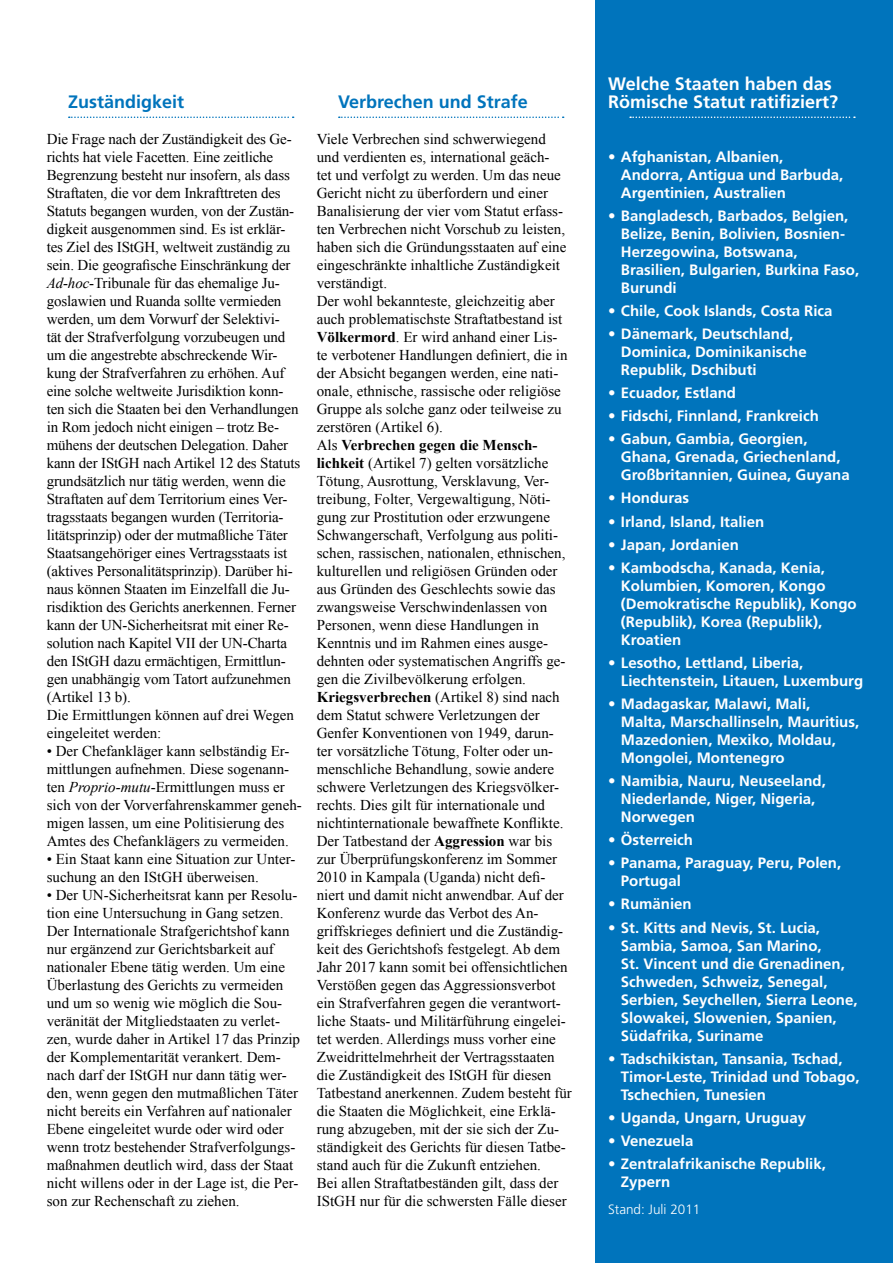
<style>
.page{position:relative;width:893px;height:1263px;background:#fff}
.page>*{position:absolute;margin:0;border:0;box-sizing:border-box;transform-origin:0 0}
.t1{font:700 18px/18px "Frutiger";color:#fff}
.t2{font:700 18px "Frutiger";color:#0074bc}
.t3{font:15px/18px "Times New Roman";color:#000}
.t4{font:700 15px/18px "Frutiger";color:#fff}
.t5{font:300 13.5px "Frutiger";color:#fff}
.s1{font-style:italic}
.s2{font-weight:700}
</style>
<div class="page">
<svg style="left:69px;top:117px;width:225px;height:1px"></svg>
<svg style="left:339px;top:117px;width:225px;height:1px"></svg>
<div style="left:595px;top:0;width:298px;height:1263px;background:#0074bc"></div>
<svg style="left:630px;top:117px;width:225px;height:1px"></svg>
<p class="t2" style="left:68px;top:91px;width:118px">Zuständigkeit</p>
<p class="t3" style="left:47px;top:130px;width:255px">Die Frage nach der Zuständigkeit des Ge&shy;richts hat viele Facetten. Eine zeitliche Begrenzung besteht nur insofern, als dass Straftaten, die vor dem Inkrafttreten des Statuts begangen wurden, von der Zustän&shy;digkeit ausgenommen sind. Es ist erklär&shy;tes Ziel des IStGH, weltweit zuständig zu sein. Die geografische Einschränkung der <span class="s1">Ad-hoc</span>-Tribunale für das ehemalige Ju&shy;goslawien und Ruanda sollte vermieden werden, um dem Vorwurf der Selektivi-<br>tät der Strafverfolgung vorzubeugen und um die angestrebte abschreckende Wir&shy;kung der Strafverfahren zu erhöhen. Auf eine solche weltweite Jurisdiktion konn&shy;ten sich die Staaten bei den Verhandlungen in Rom jedoch nicht einigen – trotz Be&shy;mühens der deutschen Delegation. Daher kann der IStGH nach Artikel 12 des Statuts grundsätzlich nur tätig werden, wenn die Straftaten auf dem Territorium eines Ver&shy;tragsstaats begangen wurden (Territoria&shy;litätsprinzip) oder der mutmaßliche Täter Staatsangehöriger eines Vertragsstaats ist (aktives Personalitätsprinzip). Darüber hi&shy;naus können Staaten im Einzelfall die Ju&shy;risdiktion des Gerichts anerkennen. Ferner kann der UN-Sicherheitsrat mit einer Re&shy;solution nach Kapitel VII der UN-Charta den IStGH dazu ermächtigen, Ermittlun&shy;gen unabhängig vom Tatort aufzunehmen (Artikel 13 b).<br>Die Ermittlungen können auf drei Wegen eingeleitet werden:</p>
<p class="t3" style="left:47px;top:742px;width:257px">• Der Chefankläger kann selbständig Er&shy;mittlungen aufnehmen. Diese sogenann&shy;ten <span class="s1">Proprio-mutu</span>-Ermittlungen muss er sich von der Vorverfahrenskammer geneh&shy;migen lassen, um eine Politisierung des Amtes des Chefanklägers zu vermeiden.</p>
<p class="t3" style="left:47px;top:850px;width:250px">• Ein Staat kann eine Situation zur Unter&shy;suchung an den IStGH überweisen.</p>
<p class="t3" style="left:47px;top:886px;width:255px">• Der UN-Sicherheitsrat kann per Resolu&shy;tion eine Untersuchung in Gang setzen.<br>Der Internationale Strafgerichtshof kann nur ergänzend zur Gerichtsbarkeit auf nationaler Ebene tätig werden. Um eine Überlastung des Gerichts zu vermeiden und um so wenig wie möglich die Sou&shy;veränität der Mitgliedstaaten zu verlet&shy;zen, wurde daher in Artikel 17 das Prinzip der Komplementarität verankert. Dem&shy;nach darf der IStGH nur dann tätig wer&shy;den, wenn gegen den mutmaßlichen Täter nicht bereits ein Verfahren auf nationaler Ebene eingeleitet wurde oder wird oder wenn trotz bestehender Strafverfolgungs&shy;maßnahmen deutlich wird, dass der Staat nicht willens oder in der Lage ist, die Per&shy;son zur Rechenschaft zu ziehen.</p>
<p class="t2" style="left:338px;top:91px;width:191px">Verbrechen und Strafe</p>
<p class="t3" style="left:317px;top:130px;width:257px">Viele Verbrechen sind schwerwiegend und verdienten es, international geäch-<br>tet und verfolgt zu werden. Um das neue Gericht nicht zu überfordern und einer Banalisierung der vier vom Statut erfass&shy;ten Verbrechen nicht Vorschub zu leisten, haben sich die Gründungsstaaten auf eine eingeschränkte inhaltliche Zuständigkeit verständigt.<br>Der wohl bekannteste, gleichzeitig aber auch problematischste Straftatbestand ist <span class="s2">Völkermord</span>. Er wird anhand einer Lis&shy;te verbotener Handlungen definiert, die in der Absicht begangen werden, eine nati&shy;onale, ethnische, rassische oder religiöse Gruppe als solche ganz oder teilweise zu zerstören (Artikel 6).<br>Als <span class="s2">Verbrechen gegen die Mensch&shy;lichkeit</span> (Artikel 7) gelten vorsätzliche Tötung, Ausrottung, Versklavung, Ver&shy;treibung, Folter, Vergewaltigung, Nöti&shy;gung zur Prostitution oder erzwungene Schwangerschaft, Verfolgung aus politi&shy;schen, rassischen, nationalen, ethnischen, kulturellen und religiösen Gründen oder aus Gründen des Geschlechts sowie das zwangsweise Verschwindenlassen von Personen, wenn diese Handlungen in Kenntnis und im Rahmen eines ausge&shy;dehnten oder systematischen Angriffs ge&shy;gen die Zivilbevölkerung erfolgen.<br><span class="s2">Kriegsverbrechen</span> (Artikel 8) sind nach dem Statut schwere Verletzungen der Genfer Konventionen von 1949, darun&shy;ter vorsätzliche Tötung, Folter oder un&shy;menschliche Behandlung, sowie andere schwere Verletzungen des Kriegsvölker&shy;rechts. Dies gilt für internationale und nichtinternationale bewaffnete Konflikte.<br>Der Tatbestand der <span class="s2">Aggression</span> war bis zur Überprüfungskonferenz im Sommer 2010 in Kampala (Uganda) nicht defi&shy;niert und damit nicht anwendbar. Auf der Konferenz wurde das Verbot des An&shy;griffskrieges definiert und die Zuständig&shy;keit des Gerichtshofs festgelegt. Ab dem Jahr 2017 kann somit bei offensichtlichen Verstößen gegen das Aggressionsverbot ein Strafverfahren gegen die verantwort&shy;liche Staats- und Militärführung eingelei&shy;tet werden. Allerdings muss vorher eine Zweidrittelmehrheit der Vertragsstaaten die Zuständigkeit des IStGH für diesen Tatbestand anerkennen. Zudem besteht für die Staaten die Möglichkeit, eine Erklä&shy;rung abzugeben, mit der sie sich der Zu&shy;ständigkeit des Gerichts für diesen Tatbe&shy;stand auch für die Zukunft entziehen.<br>Bei allen Straftatbeständen gilt, dass der IStGH nur für die schwersten Fälle dieser</p>
<p class="t1" style="left:608px;top:75px;width:232px">Welche Staaten haben das<br>Römische Statut ratifiziert?</p>
<p class="t4" style="left:621px;top:148px;width:224px;text-indent:-13px">• Afghanistan, Albanien,<br>Andorra, Antigua und Barbuda,<br>Argentinien, Australien</p>
<p class="t4" style="left:621px;top:207px;width:240px;text-indent:-13px">• Bangladesch, Barbados, Belgien,<br>Belize, Benin, Bolivien, Bosnien-<br>Herzegowina, Botswana,<br>Brasilien, Bulgarien, Burkina Faso,<br>Burundi</p>
<p class="t4" style="left:608px;top:302px;width:226px">• Chile, Cook Islands, Costa Rica</p>
<p class="t4" style="left:621px;top:325px;width:187px;text-indent:-13px">• Dänemark, Deutschland,<br>Dominica, Dominikanische<br>Republik, Dschibuti</p>
<p class="t4" style="left:608px;top:384px;width:130px">• Ecuador, Estland</p>
<p class="t4" style="left:608px;top:407px;width:212px">• Fidschi, Finnland, Frankreich</p>
<p class="t4" style="left:621px;top:430px;width:230px;text-indent:-13px">• Gabun, Gambia, Georgien,<br>Ghana, Grenada, Griechenland,<br>Großbritannien, Guinea, Guyana</p>
<p class="t4" style="left:608px;top:489px;width:83px">• Honduras</p>
<p class="t4" style="left:608px;top:512px;width:158px">• Irland, Island, Italien</p>
<p class="t4" style="left:608px;top:535px;width:132px">• Japan, Jordanien</p>
<p class="t4" style="left:621px;top:559px;width:237px;text-indent:-13px">• Kambodscha, Kanada, Kenia,<br>Kolumbien, Komoren, Kongo (Demokratische Republik), Kongo (Republik), Korea (Republik),<br>Kroatien</p>
<p class="t4" style="left:621px;top:654px;width:244px;text-indent:-13px">• Lesotho, Lettland, Liberia,<br>Liechtenstein, Litauen, Luxemburg</p>
<p class="t4" style="left:621px;top:695px;width:240px;text-indent:-13px">• Madagaskar, Malawi, Mali,<br>Malta, Marschallinseln, Mauritius,<br>Mazedonien, Mexiko, Moldau,<br>Mongolei, Montenegro</p>
<p class="t4" style="left:621px;top:772px;width:207px;text-indent:-13px">• Namibia, Nauru, Neuseeland,<br>Niederlande, Niger, Nigeria,<br>Norwegen</p>
<p class="t4" style="left:608px;top:831px;width:86px">• Österreich</p>
<p class="t4" style="left:621px;top:854px;width:222px;text-indent:-13px">• Panama, Paraguay, Peru, Polen,<br>Portugal</p>
<p class="t4" style="left:608px;top:895px;width:85px">• Rumänien</p>
<p class="t4" style="left:621px;top:918px;width:238px;text-indent:-13px">• St. Kitts and Nevis, St. Lucia,<br>Sambia, Samoa, San Marino,<br>St. Vincent und die Grenadinen,<br>Schweden, Schweiz, Senegal,<br>Serbien, Seychellen, Sierra Leone,<br>Slowakei, Slowenien, Spanien,<br>Südafrika, Suriname</p>
<p class="t4" style="left:621px;top:1049px;width:240px;text-indent:-13px">• Tadschikistan, Tansania, Tschad,<br>Timor-Leste, Trinidad und Tobago,<br>Tschechien, Tunesien</p>
<p class="t4" style="left:608px;top:1108px;width:200px">• Uganda, Ungarn, Uruguay</p>
<p class="t4" style="left:608px;top:1132px;width:87px">• Venezuela</p>
<p class="t4" style="left:621px;top:1155px;width:207px;text-indent:-13px">• Zentralafrikanische Republik,<br>Zypern</p>
<p class="t5" style="left:608px;top:1202px;width:94px">Stand: Juli 2011</p>
</div>
